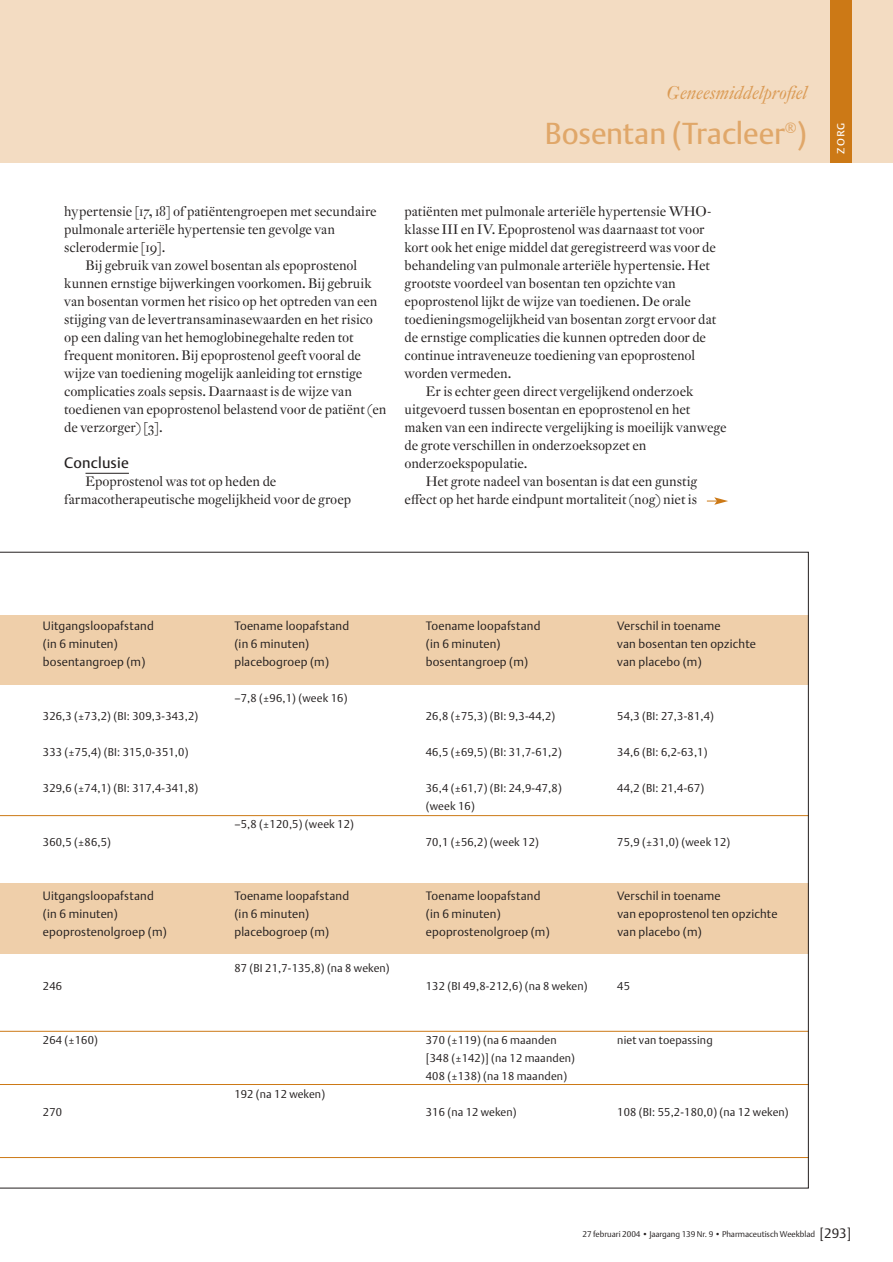
<style>
.page{position:relative;width:893px;height:1262px;background:#fff}
.page>*{position:absolute;margin:0;border:0;box-sizing:border-box;transform-origin:0 0}
.t1{font:30px "DTL Argo T";color:#e0a769}
.t2{font:italic 18px "DTL Fleischmann SD";color:#db9b55}
.t3{font:15px "DTL Argo T";letter-spacing:.015em;color:#231f1f}
.t4{font:13.5px/18px "DTL Fleischmann SD";color:#231f1f}
.t5{font:300 13.5px "DTL Argo T Caps";color:#fff}
.t6{font:12px "DTL Argo TNS";letter-spacing:.015em;color:#231f1f}
.t7{font:11.25px/18px "DTL Argo TNS";letter-spacing:.015em;color:#231f1f}
.t8{font:8.25px "DTL Argo TNS";color:#231f1f}
.s1{font-family:"DTL Fleischmann D Alt"}
.s2{font-size:13.5px}
</style>
<div class="page">
<div style="left:0;top:0;width:892px;height:162px;background:#f3dcc2"></div>
<div style="left:830px;top:0;width:21px;height:162px;background:#cc7916"></div>
<hr style="left:85px;top:473px;width:44px;height:1px;background:#231f1f">
<svg style="left:0;top:552px;width:808px;height:636px"></svg>
<svg style="left:706px;top:497px;width:22px;height:8px"></svg>
<h2 class="t2" style="left:666px;top:86px;width:142px">Geneesmiddelpro<span class="s1">G</span>el</h2>
<h1 class="t1" style="left:544px;top:121px;width:264px">Bosentan (Tracleer<sup>®</sup>)</h1>
<p class="t4" style="left:64px;top:204px;width:314px">hypertensie [17, 18] of patiëntengroepen met secundaire pulmonale arteriële hypertensie ten gevolge van sclerodermie [19].</p>
<p class="t4" style="left:64px;top:258px;width:324px;text-indent:21px">Bij gebruik van zowel bosentan als epoprostenol kunnen ernstige bijwerkingen voorkomen. Bij gebruik van bosentan vormen het risico op het optreden van een stijging van de levertransaminasewaarden en het risico op een daling van het hemoglobinegehalte reden tot frequent monitoren. Bij epoprostenol geeft vooral de wijze van toediening mogelijk aanleiding tot ernstige complicaties zoals sepsis. Daarnaast is de wijze van toedienen van epoprostenol belastend voor de patiënt (en de verzorger) [3].</p>
<p class="t3" style="left:64px;top:456px;width:66px">Conclusie</p>
<p class="t4" style="left:64px;top:474px;width:288px;text-indent:21px">Epoprostenol was tot op heden de farmacotherapeutische mogelijkheid voor de groep</p>
<p class="t4" style="left:404px;top:204px;width:308px">patiënten met pulmonale arteriële hypertensie WHO-</p>
<p class="t4" style="left:404px;top:222px;width:301px">klasse III en IV. Epoprostenol was daarnaast tot voor</p>
<p class="t4" style="left:404px;top:240px;width:313px">kort ook het enige middel dat geregistreerd was voor de</p>
<p class="t4" style="left:404px;top:258px;width:307px">behandeling van pulmonale arteriële hypertensie. Het</p>
<p class="t4" style="left:404px;top:276px;width:273px">grootste voordeel van bosentan ten opzichte van</p>
<p class="t4" style="left:404px;top:294px;width:288px">epoprostenol lijkt de wijze van toedienen. De orale</p>
<p class="t4" style="left:404px;top:312px;width:313px">toedieningsmogelijkheid van bosentan zorgt ervoor dat</p>
<p class="t4" style="left:404px;top:330px;width:303px">de ernstige complicaties die kunnen optreden door de</p>
<p class="t4" style="left:404px;top:348px;width:292px">continue intraveneuze toediening van epoprostenol</p>
<p class="t4" style="left:404px;top:366px;width:108px">worden vermeden.</p>
<p class="t4" style="left:426px;top:384px;width:269px">Er is echter geen direct vergelijkend onderzoek</p>
<p class="t4" style="left:404px;top:402px;width:287px">uitgevoerd tussen bosentan en epoprostenol en het</p>
<p class="t4" style="left:404px;top:420px;width:323px">maken van een indirecte vergelijking is moeilijk vanwege</p>
<p class="t4" style="left:404px;top:438px;width:243px">de grote verschillen in onderzoeksopzet en</p>
<p class="t4" style="left:404px;top:456px;width:124px">onderzoekspopulatie.</p>
<p class="t4" style="left:426px;top:474px;width:273px">Het grote nadeel van bosentan is dat een gunstig</p>
<p class="t4" style="left:404px;top:492px;width:294px">e<span class="s1">f</span>ect op het harde eindpunt mortaliteit (nog) niet is</p>
<p class="t5" style="left:831px;top:153px;width:32px;rotate:-90deg">zorg</p>
<p class="t6" style="left:43px;top:621px;width:112px">Uitgangsloopafstand</p>
<p class="t6" style="left:234px;top:621px;width:116px">Toename loopafstand</p>
<p class="t6" style="left:426px;top:621px;width:116px">Toename loopafstand</p>
<p class="t6" style="left:617px;top:621px;width:105px">Verschil in toename</p>
<p class="t6" style="left:43px;top:639px;width:76px">(in 6 minuten)</p>
<p class="t6" style="left:234px;top:639px;width:76px">(in 6 minuten)</p>
<p class="t6" style="left:426px;top:639px;width:76px">(in 6 minuten)</p>
<p class="t6" style="left:617px;top:639px;width:140px">van bosentan ten opzichte</p>
<p class="t6" style="left:43px;top:657px;width:104px">bosentangroep (m)</p>
<p class="t6" style="left:234px;top:657px;width:96px">placebogroep (m)</p>
<p class="t6" style="left:426px;top:657px;width:104px">bosentangroep (m)</p>
<p class="t6" style="left:617px;top:657px;width:86px">van placebo (m)</p>
<p class="t7" style="left:234px;top:690px;width:115px">–7,8 (±96,1) (week 16)</p>
<p class="t7" style="left:43px;top:708px;width:157px">326,3 (±73,2) (BI: 309,3-343,2)</p>
<p class="t7" style="left:426px;top:708px;width:131px">26,8 (±75,3) (BI: 9,3-44,2)</p>
<p class="t7" style="left:617px;top:708px;width:98px">54,3 (BI: 27,3-81,4)</p>
<p class="t7" style="left:43px;top:744px;width:147px">333 (±75,4) (BI: 315,0-351,0)</p>
<p class="t7" style="left:426px;top:744px;width:137px">46,5 (±69,5) (BI: 31,7-61,2)</p>
<p class="t7" style="left:617px;top:744px;width:92px">34,6 (BI: 6,2-63,1)</p>
<p class="t7" style="left:43px;top:780px;width:157px">329,6 (±74,1) (BI: 317,4-341,8)</p>
<p class="t7" style="left:426px;top:780px;width:137px">36,4 (±61,7) (BI: 24,9-47,8)</p>
<p class="t7" style="left:617px;top:780px;width:88px">44,2 (BI: 21,4-67)</p>
<p class="t7" style="left:426px;top:798px;width:50px">(week 16)</p>
<p class="t7" style="left:234px;top:816px;width:121px">–5,8 (±120,5) (week 12)</p>
<p class="t7" style="left:43px;top:834px;width:70px">360,5 (±86,5)</p>
<p class="t7" style="left:426px;top:834px;width:115px">70,1 (±56,2) (week 12)</p>
<p class="t7" style="left:617px;top:834px;width:115px">75,9 (±31,0) (week 12)</p>
<p class="t6" style="left:43px;top:891px;width:112px">Uitgangsloopafstand</p>
<p class="t6" style="left:234px;top:891px;width:116px">Toename loopafstand</p>
<p class="t6" style="left:426px;top:891px;width:116px">Toename loopafstand</p>
<p class="t6" style="left:617px;top:891px;width:105px">Verschil in toename</p>
<p class="t6" style="left:43px;top:909px;width:76px">(in 6 minuten)</p>
<p class="t6" style="left:234px;top:909px;width:76px">(in 6 minuten)</p>
<p class="t6" style="left:426px;top:909px;width:76px">(in 6 minuten)</p>
<p class="t6" style="left:617px;top:909px;width:162px">van epoprostenol ten opzichte</p>
<p class="t6" style="left:43px;top:927px;width:125px">epoprostenolgroep (m)</p>
<p class="t6" style="left:234px;top:927px;width:96px">placebogroep (m)</p>
<p class="t6" style="left:426px;top:927px;width:125px">epoprostenolgroep (m)</p>
<p class="t6" style="left:617px;top:927px;width:86px">van placebo (m)</p>
<p class="t7" style="left:234px;top:960px;width:157px">87 (BI 21,7-135,8) (na 8 weken)</p>
<p class="t7" style="left:43px;top:978px;width:21px">246</p>
<p class="t7" style="left:426px;top:978px;width:163px">132 (BI 49,8-212,6) (na 8 weken)</p>
<p class="t7" style="left:617px;top:978px;width:14px">45</p>
<p class="t7" style="left:43px;top:1032px;width:57px">264 (±160)</p>
<p class="t7" style="left:426px;top:1032px;width:132px">370 (±119) (na 6 maanden</p>
<p class="t7" style="left:617px;top:1032px;width:97px">niet van toepassing</p>
<p class="t7" style="left:426px;top:1050px;width:151px">[348 (±142)] (na 12 maanden)<br>408 (±138) (na 18 maanden)</p>
<p class="t7" style="left:234px;top:1086px;width:92px">192 (na 12 weken)</p>
<p class="t7" style="left:43px;top:1104px;width:21px">270</p>
<p class="t7" style="left:426px;top:1104px;width:92px">316 (na 12 weken)</p>
<p class="t7" style="left:617px;top:1104px;width:173px">108 (BI: 55,2-180,0) (na 12 weken)</p>
<p class="t8" style="left:582px;top:1231px;width:270px">27 februari 2004 • Jaargang 139 Nr. 9 • Pharmaceutisch Weekblad <span class="s2">[293]</span></p>
</div>
